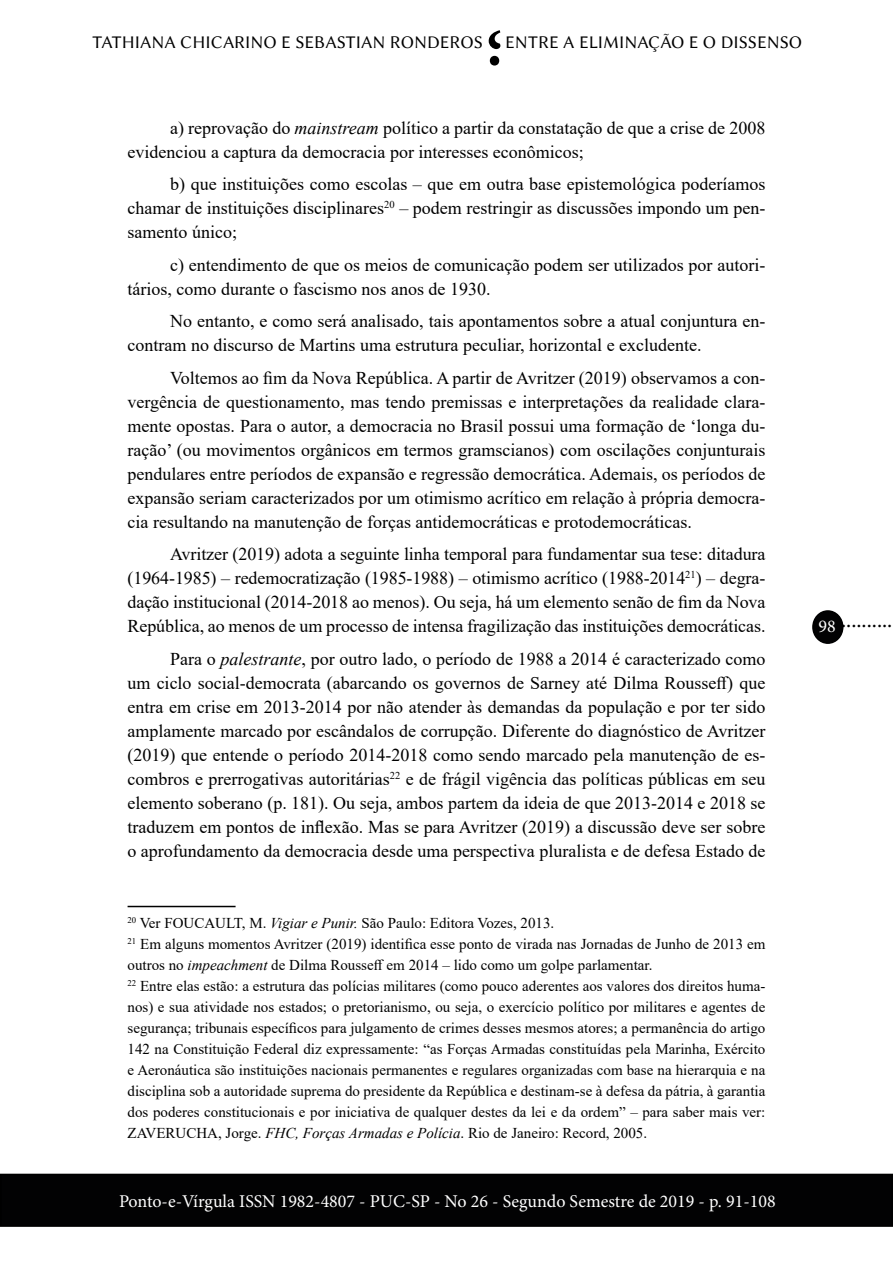
<style>
.page{position:relative;width:893px;height:1263px;background:#fff}
.page>*{position:absolute;margin:0;border:0;box-sizing:border-box;transform-origin:0 0}
.t1{font:700 90px "Adobe Arabic";color:#000}
.t2{font:22.5px "Minion Pro";color:#000}
.t3{font:18px/24px "Times New Roman";color:#000;text-align:justify}
.t4{font:18px "Minion Pro";color:#fff}
.t5{font:18px "Linux Biolinum G";color:#000}
.t6{font:15px/21px "Times New Roman";color:#000}
.s1{font-style:italic}
</style>
<div class="page">
<div style="left:813px;top:611px;width:30px;height:32px;background:#020203;border-radius:50%"></div>
<div style="left:812px;top:610px;width:31px;height:34px;border:2px solid #000;border-radius:50%"></div>
<div style="left:1px;top:1174px;width:891px;height:52px;background:#020203"></div>
<div style="left:0;top:1174px;width:893px;height:53px;border:2px solid #000"></div>
<hr style="left:128px;top:906px;width:108px;height:1px;background:#000">
<h1 class="t1" style="left:503px;top:122px;width:18px;rotate:-180deg">;</h1>
<p class="t5" style="left:92px;top:32px;width:392px">TATHIANA CHICARINO E SEBASTIAN RONDEROS</p>
<p class="t5" style="left:505px;top:32px;width:298px">ENTRE A ELIMINAÇÃO E O DISSENSO</p>
<p class="t3" style="left:128px;top:115px;width:639px;text-indent:43px">a) reprovação do <span class="s1">mainstream</span> político a partir da constatação de que a crise de 2008 evidenciou a captura da democracia por interesses econômicos;</p>
<p class="t3" style="left:128px;top:172px;width:639px;text-indent:43px">b) que instituições como escolas – que em outra base epistemológica poderíamos chamar de instituições disciplinares<sup>20</sup> – podem restringir as discussões impondo um pen&shy;samento único;</p>
<p class="t3" style="left:128px;top:252px;width:639px;text-indent:43px">c) entendimento de que os meios de comunicação podem ser utilizados por autori&shy;tários, como durante o fascismo nos anos de 1930.</p>
<p class="t3" style="left:128px;top:309px;width:639px;text-indent:43px">No entanto, e como será analisado, tais apontamentos sobre a atual conjuntura en&shy;contram no discurso de Martins uma estrutura peculiar, horizontal e excludente.</p>
<p class="t3" style="left:128px;top:365px;width:639px;text-indent:43px">Voltemos ao fim da Nova República. A partir de Avritzer (2019) observamos a con&shy;vergência de questionamento, mas tendo premissas e interpretações da realidade clara&shy;mente opostas. Para o autor, a democracia no Brasil possui uma formação de ‘longa du&shy;ração’ (ou movimentos orgânicos em termos gramscianos) com oscilações conjunturais pendulares entre períodos de expansão e regressão democrática. Ademais, os períodos de expansão seriam caracterizados por um otimismo acrítico em relação à própria democra&shy;cia resultando na manutenção de forças antidemocráticas e protodemocráticas.</p>
<p class="t3" style="left:128px;top:542px;width:639px;text-indent:43px">Avritzer (2019) adota a seguinte linha temporal para fundamentar sua tese: ditadura (1964-1985) – redemocratização (1985-1988) – otimismo acrítico (1988-2014<sup>21</sup>) – degra&shy;dação institucional (2014-2018 ao menos). Ou seja, há um elemento senão de fim da Nova República, ao menos de um processo de intensa fragilização das instituições democráticas.</p>
<p class="t3" style="left:128px;top:646px;width:639px;text-indent:43px">Para o <span class="s1">palestrante</span>, por outro lado, o período de 1988 a 2014 é caracterizado como um ciclo social-democrata (abarcando os governos de Sarney até Dilma Rousseff) que entra em crise em 2013-2014 por não atender às demandas da população e por ter sido amplamente marcado por escândalos de corrupção. Diferente do diagnóstico de Avritzer (2019) que entende o período 2014-2018 como sendo marcado pela manutenção de es&shy;combros e prerrogativas autoritárias<sup>22</sup> e de frágil vigência das políticas públicas em seu elemento soberano (p. 181). Ou seja, ambos partem da ideia de que 2013-2014 e 2018 se traduzem em pontos de inflexão. Mas se para Avritzer (2019) a discussão deve ser sobre o aprofundamento da democracia desde uma perspectiva pluralista e de defesa Estado de</p>
<p class="t4" style="left:819px;top:614px;width:19px">98</p>
<p class="t2" style="left:841px;top:605px;width:53px">..........</p>
<p class="t6" style="left:128px;top:911px;width:639px"><sup>20</sup> Ver FOUCAULT, M. <span class="s1">Vigiar e Punir.</span> São Paulo: Editora Vozes, 2013.<br><sup>21</sup> Em alguns momentos Avritzer (2019) identifica esse ponto de virada nas Jornadas de Junho de 2013 em outros no <span class="s1">impeachment</span> de Dilma Rousseff em 2014 – lido como um golpe parlamentar.<br><sup>22</sup> Entre elas estão: a estrutura das polícias militares (como pouco aderentes aos valores dos direitos huma&shy;nos) e sua atividade nos estados; o pretorianismo, ou seja, o exercício político por militares e agentes de segurança; tribunais específicos para julgamento de crimes desses mesmos atores; a permanência do artigo 142 na Constituição Federal diz expressamente: “as Forças Armadas constituídas pela Marinha, Exército e Aeronáutica são instituições nacionais permanentes e regulares organizadas com base na hierarquia e na disciplina sob a autoridade suprema do presidente da República e destinam-se à defesa da pátria, à garantia dos poderes constitucionais e por iniciativa de qualquer destes da lei e da ordem” – para saber mais ver:<br>ZAVERUCHA, Jorge. <span class="s1">FHC, Forças Armadas e Polícia</span>. Rio de Janeiro: Record, 2005.</p>
<p class="t4" style="left:119px;top:1189px;width:658px">Ponto-e-Vírgula ISSN 1982-4807 - PUC-SP - No 26 - Segundo Semestre de 2019 - p. 91-108</p>
</div>
